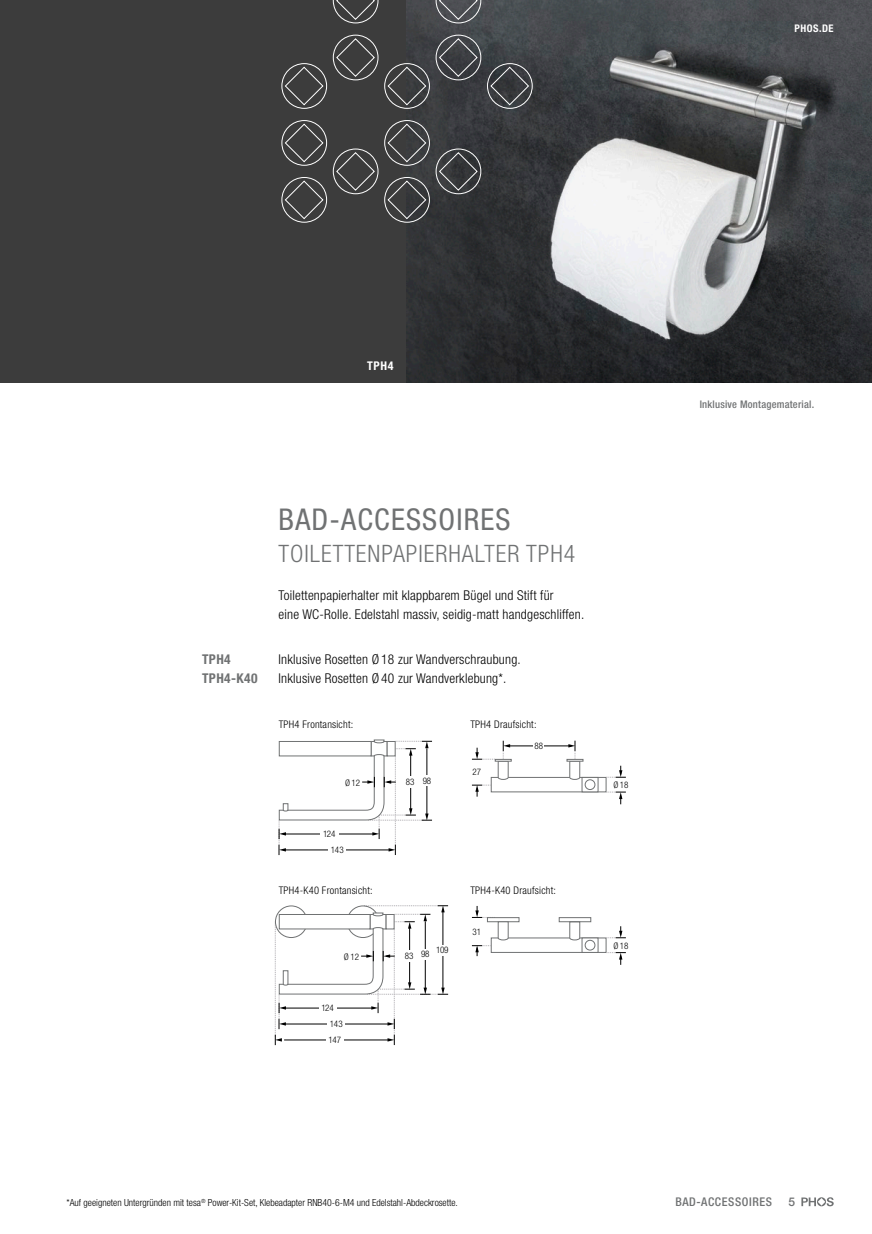
<style>
.page{position:relative;width:872px;height:1234px;background:#fff}
.page>*{position:absolute;margin:0;border:0;box-sizing:border-box;transform-origin:0 0}
.t1{font:condensed 30px "Helvetica Neue LT Std";letter-spacing:.04em;color:#707273}
.t2{font:300 condensed 24px "Helvetica Neue LT Std";letter-spacing:.04em;color:#707273}
.t3{font:300 condensed 13.5px/19.2px "Helvetica Neue LT Std";letter-spacing:.015em;color:#000}
.t4{font:700 condensed 13.5px "Helvetica Neue LT Std";letter-spacing:.03em;color:#707273}
.t5{font:500 condensed 12px "Helvetica Neue LT Std";letter-spacing:.05em;color:#707273}
.t6{font:700 condensed 12px "Helvetica Neue LT Std";color:#fff}
.t7{font:500 12px "Helvetica Neue LT Std";color:#707273}
.t8{font:300 condensed 10.5px "Helvetica Neue LT Std";letter-spacing:.02em;color:#000}
.t9{font:500 condensed 10.5px "Helvetica Neue LT Std";letter-spacing:.02em;color:#707273}
.t10{font:700 condensed 10.5px "Helvetica Neue LT Std";letter-spacing:.05em;color:#fff}
.t11{font:300 condensed 9.75px "Helvetica Neue LT Std";color:#000}
.t12{font:300 condensed 9px "Helvetica Neue LT Std";color:#000}
</style>
<div class="page">
<div style="left:0;top:0;width:872px;height:383px;background:#3c3c3c"></div>
<img style="left:406px;top:0;width:466px;height:383px">
<hr style="left:507px;top:745px;width:64px;height:1px;background:#000">
<div style="left:533px;top:742px;width:11px;height:7px;background:#fff"></div>
<svg style="left:278px;top:739px;width:154px;height:115px"></svg>
<div style="left:416px;top:775px;width:21px;height:10px;background:#fff"></div>
<div style="left:487px;top:917px;width:32px;height:4px;border:1px solid #707273"></div>
<svg style="left:275px;top:905px;width:173px;height:139px"></svg>
<hr style="left:284px;top:1039px;width:105px;height:1px;background:#000">
<div style="left:326px;top:1036px;width:17px;height:7px;background:#fff"></div>
<div style="left:491px;top:776px;width:115px;height:16px;background:#fff;border:1px solid #707273"></div>
<svg style="left:581px;top:776px;width:17px;height:16px"></svg>
<div style="left:585px;top:779px;width:10px;height:10px;background:#fff;border-radius:50%"></div>
<div style="left:585px;top:779px;width:10px;height:10px;border:1px solid #707273;border-radius:50%"></div>
<svg style="left:568px;top:740px;width:12px;height:40px"></svg>
<div style="left:495px;top:758px;width:16px;height:3px;background:#fff;border:1px solid #707273"></div>
<div style="left:566px;top:758px;width:17px;height:3px;background:#fff;border:1px solid #707273"></div>
<svg style="left:606px;top:765px;width:20px;height:12px"></svg>
<svg style="left:606px;top:791px;width:20px;height:13px"></svg>
<svg style="left:472px;top:740px;width:38px;height:56px"></svg>
<svg style="left:581px;top:937px;width:17px;height:15px"></svg>
<div style="left:585px;top:940px;width:10px;height:9px;background:#fff;border-radius:50%"></div>
<div style="left:585px;top:939px;width:10px;height:11px;border:1px solid #707273;border-radius:50%"></div>
<svg style="left:569px;top:921px;width:11px;height:19px"></svg>
<svg style="left:606px;top:926px;width:20px;height:12px"></svg>
<svg style="left:606px;top:952px;width:20px;height:12px"></svg>
<svg style="left:472px;top:906px;width:37px;height:49px"></svg>
<div style="left:559px;top:917px;width:32px;height:4px;border:1px solid #707273"></div>
<svg style="left:435px;top:0;width:46px;height:24px"></svg>
<svg style="left:332px;top:0;width:47px;height:24px"></svg>
<svg style="left:487px;top:63px;width:46px;height:46px"></svg>
<svg style="left:281px;top:34px;width:200px;height:75px"></svg>
<svg style="left:281px;top:120px;width:200px;height:103px"></svg>
<svg style="left:801px;top:1197px;width:32px;height:8px"></svg>
<p class="t10" style="left:794px;top:22px;width:41px">PHOS.DE</p>
<p class="t6" style="left:367px;top:358px;width:28px">TPH4</p>
<h1 class="t1" style="left:279px;top:501px;width:233px">BAD-ACCESSOIRES</h1>
<h2 class="t2" style="left:278px;top:539px;width:298px">TOILETTENPAPIERHALTER TPH4</h2>
<p class="t3" style="left:279px;top:585px;width:307px">Toilettenpapierhalter mit klappbarem Bügel und Stift für<br>eine WC-Rolle. Edelstahl massiv, seidig-matt handgeschliffen.</p>
<p class="t4" style="left:202px;top:650px;width:30px">TPH4</p>
<p class="t3" style="left:279px;top:649px;width:244px">Inklusive Rosetten Ø 18 zur Wandverschraubung.</p>
<p class="t4" style="left:202px;top:669px;width:57px">TPH4-K40</p>
<p class="t3" style="left:279px;top:668px;width:229px">Inklusive Rosetten Ø 40 zur Wandverklebung*.</p>
<p class="t8" style="left:279px;top:717px;width:76px">TPH4 Frontansicht:</p>
<p class="t8" style="left:470px;top:717px;width:68px">TPH4 Draufsicht:</p>
<p class="t12" style="left:345px;top:777px;width:17px">Ø12</p>
<p class="t12" style="left:323px;top:828px;width:14px">124</p>
<p class="t12" style="left:331px;top:844px;width:14px">143</p>
<p class="t8" style="left:279px;top:883px;width:95px">TPH4-K40 Frontansicht:</p>
<p class="t12" style="left:344px;top:951px;width:17px">Ø12</p>
<p class="t12" style="left:321px;top:1002px;width:14px">124</p>
<p class="t12" style="left:330px;top:1018px;width:14px">143</p>
<p class="t12" style="left:328px;top:1034px;width:14px">147</p>
<p class="t12" style="left:406px;top:776px;width:10px">83</p>
<p class="t12" style="left:423px;top:775px;width:10px">98</p>
<p class="t12" style="left:472px;top:766px;width:10px">27</p>
<p class="t12" style="left:534px;top:740px;width:10px">88</p>
<p class="t12" style="left:405px;top:950px;width:10px">83</p>
<p class="t12" style="left:436px;top:944px;width:14px">109</p>
<p class="t12" style="left:421px;top:948px;width:10px">98</p>
<p class="t8" style="left:470px;top:883px;width:87px">TPH4-K40 Draufsicht:</p>
<p class="t12" style="left:472px;top:926px;width:10px">31</p>
<p class="t12" style="left:613px;top:779px;width:16px">Ø18</p>
<p class="t12" style="left:613px;top:939px;width:16px">Ø18</p>
<p class="t9" style="left:699px;top:398px;width:116px">Inklusive Montagematerial.</p>
<p class="t11" style="left:66px;top:1196px;width:393px">*Auf geeigneten Untergründen mit tesa<sup>®</sup> Power-Kit-Set, Klebeadapter RNB40-6-M4 und Edelstahl-Abdeckrosette.</p>
<p class="t5" style="left:675px;top:1194px;width:98px">BAD-ACCESSOIRES</p>
<p class="t7" style="left:788px;top:1194px;width:8px">5</p>
</div>
